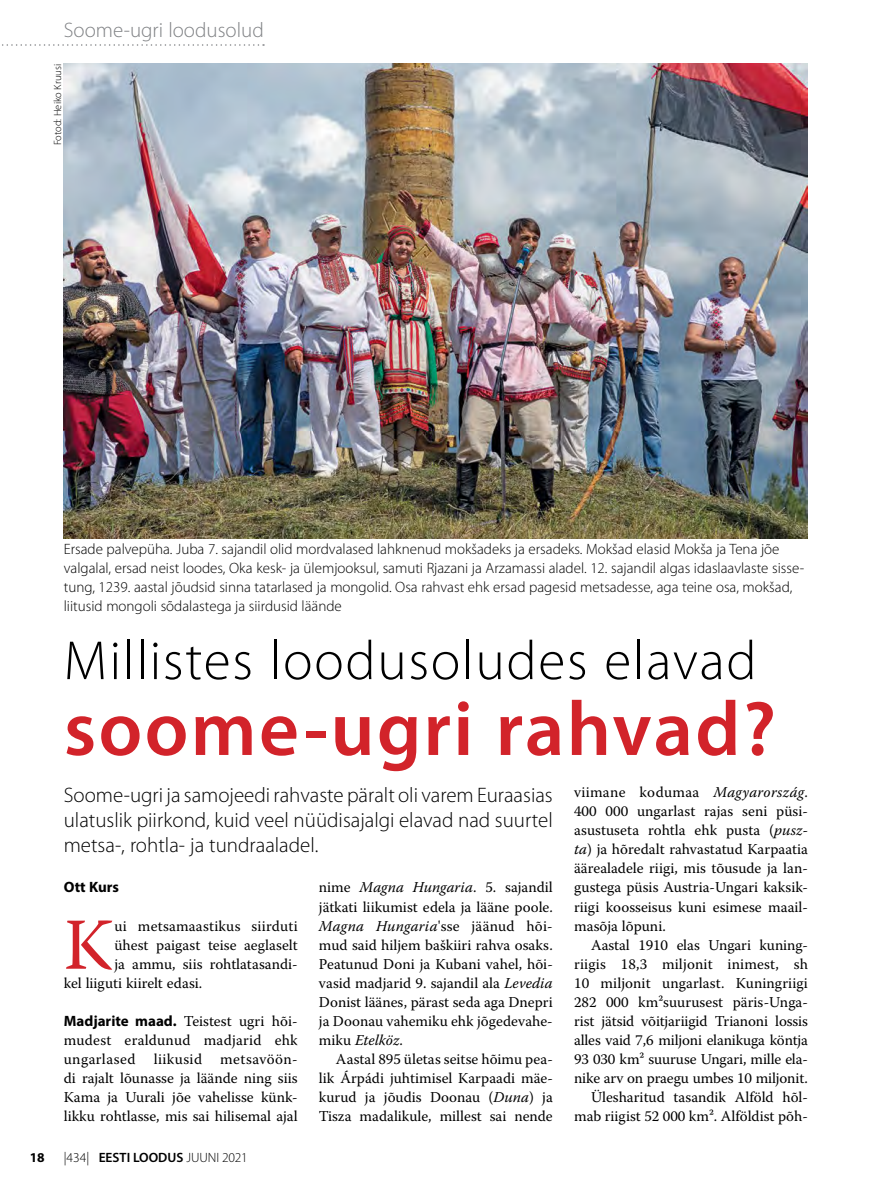
<style>
.page{position:relative;width:893px;height:1191px;background:#fff}
.page>*{position:absolute;margin:0;border:0;box-sizing:border-box;transform-origin:0 0}
.t1{font:600 77.7px "Myriad Pro";letter-spacing:.03em;color:#d2232a}
.t2{font:72.75px "Warnock Pro";color:#d2232a}
.t3{font:300 55.5px "Myriad Pro";letter-spacing:.03em;color:#000}
.t4{font:300 21px/25.2px "Myriad Pro";color:#000;text-align:justify}
.t5{font:300 21px "Myriad Pro";color:#808285}
.t6{font:15px/19px "Warnock Pro";color:#000;text-align:justify}
.t7{font:300 15px/19px "Myriad Pro";color:#000}
.t8{font:700 15px "Myriad Pro";color:#000}
.t9{font:600 13.5px "Myriad Pro";color:#000}
.t10{font:300 13.5px "Myriad Pro";color:#000}
.t11{font:700 13.5px "Myriad Pro";color:#000}
.t12{font:300 10.5px "Myriad Pro";color:#000}
.s1{font-style:italic}
.s2{font-family:"Myriad Pro";font-weight:700}
.s3{font-weight:300}
</style>
<div class="page">
<svg style="left:2px;top:44px;width:262px;height:2px"></svg>
<img style="left:64px;top:64px;width:744px;height:474px">
<h3 class="t5" style="left:64px;top:18px;width:201px">Soome-ugri loodusolud</h3>
<p class="t12" style="left:52px;top:145px;width:83px;rotate:-90deg">Fotod: Heiko Kruusi</p>
<p class="t7" style="left:64px;top:540px;width:742px">Ersade palvepüha. Juba 7. sajandil olid mordvalased lahknenud mokšadeks ja ersadeks. Mokšad elasid Mokša ja Tena jõe valgalal, ersad neist loodes, Oka kesk- ja ülemjooksul, samuti Rjazani ja Arzamassi aladel. 12. sajandil algas idaslaavlaste sisse&shy;tung, 1239. aastal jõudsid sinna tatarlased ja mongolid. Osa rahvast ehk ersad pagesid metsadesse, aga teine osa, mokšad, liitusid mongoli sõdalastega ja siirdusid läände</p>
<h3 class="t3" style="left:64px;top:630px;width:694px">Millistes loodusoludes elavad</h3>
<h1 class="t1" style="left:64px;top:679px;width:714px">soome-ugri rahvad?</h1>
<h3 class="t4" style="left:64px;top:782px;width:490px">Soome-ugri ja samojeedi rahvaste päralt oli varem Euraasias ulatuslik piirkond, kuid veel nüüdisajalgi elavad nad suurtel metsa-, rohtla- ja tundraaladel.</h3>
<p class="t8" style="left:64px;top:877px;width:57px">Ott Kurs</p>
<h2 class="t2" style="left:64px;top:901px;width:51px">K</h2>
<p class="t6" style="left:114px;top:916px;width:185px">ui metsamaastikus siirduti</p>
<p class="t6" style="left:319px;top:877px;width:235px">nime <span class="s1">Magna Hungaria</span>. 5. sajandil jätkati liikumist edela ja lääne poole.<br><span class="s1">Magna Hungaria</span>'sse jäänud hõi&shy;mud said hiljem baškiiri rahva osaks.<br>Peatunud Doni ja Kubani vahel, hõi&shy;vasid madjarid 9. sajandil ala <span class="s1">Levedia </span>Donist läänes, pärast seda aga Dnepri ja Doonau vahemiku ehk jõgedevahe&shy;miku <span class="s1">Etelköz</span>.</p>
<p class="t6" style="left:319px;top:1049px;width:235px;text-indent:17px">Aastal 895 ületas seitse hõimu pea&shy;lik Árpádi juhtimisel Karpaadi mäe&shy;kurud ja jõudis Doonau (<span class="s1">Duna</span>) ja Tisza madalikule, millest sai nende</p>
<p class="t6" style="left:114px;top:935px;width:185px">ühest paigast teise aeglaselt</p>
<p class="t6" style="left:114px;top:954px;width:185px">ja ammu, siis rohtlatasandi-</p>
<p class="t6" style="left:64px;top:973px;width:140px">kel liiguti kiirelt edasi.</p>
<p class="t6" style="left:64px;top:1011px;width:235px"><span class="s2">Madjarite maad.</span> Teistest ugri hõi&shy;mudest eraldunud madjarid ehk ungarlased liikusid metsavöön&shy;di rajalt lõunasse ja läände ning siis Kama ja Uurali jõe vahelisse künk&shy;likku rohtlasse, mis sai hilisemal ajal</p>
<p class="t10" style="left:64px;top:1150px;width:27px">|434|</p>
<p class="t11" style="left:30px;top:1148px;width:16px">18</p>
<p class="t9" style="left:99px;top:1148px;width:151px">EESTI LOODUS <span class="s3">JUUNI</span> <span class="s3">2021</span></p>
<p class="t6" style="left:574px;top:782px;width:235px">viimane kodumaa <span class="s1">Magyarország</span>.<br>400 000 ungarlast rajas seni püsi&shy;asustuseta rohtla ehk pusta (<span class="s1">pusz&shy;ta</span>) ja hõredalt rahvastatud Karpaatia äärealadele riigi, mis tõusude ja lan&shy;gustega püsis Austria-Ungari kaksik&shy;riigi koosseisus kuni esimese maail&shy;masõja lõpuni.</p>
<p class="t6" style="left:574px;top:935px;width:235px;text-align:right">Aastal 1910 elas Ungari kuning&shy;riigis 18,3 miljonit inimest, sh 10 miljonit ungarlast. Kuningriigi 282 000 km²suurusest päris-Unga&shy;rist jätsid võitjariigid Trianoni lossis alles vaid 7,6 miljoni elanikuga köntja 93 030 km² suuruse Ungari, mille ela&shy;nike arv on praegu umbes 10 miljonit.<br>Ülesharitud tasandik Alföld hõl&shy;mab riigist 52 000 km². Alföldist põh-</p>
</div>
